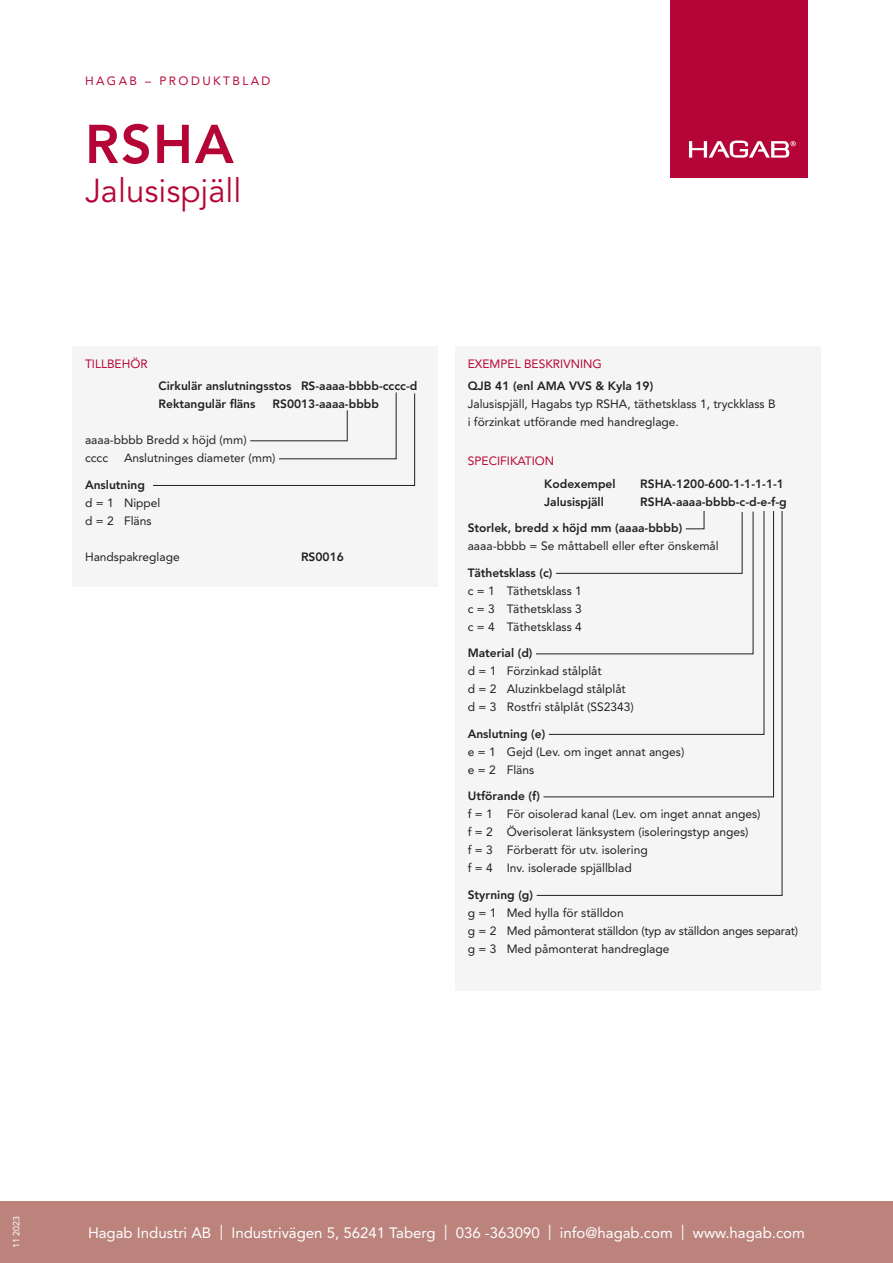
<style>
.page{position:relative;width:893px;height:1263px;background:#fff}
.page>*{position:absolute;margin:0;border:0;box-sizing:border-box;transform-origin:0 0}
.t1{font:800 54px "Avenir LT Std";color:#b50536}
.t2{font:33px "Avenir LT Std";color:#b50536}
.t3{font:15px "Avenir LT Std";color:#fff}
.Datablad_-_brödtext{font:12px "Avenir LT Std";color:#231f20}
.Datablad_-_brödtext-2{font:800 12px "Avenir LT Std";color:#231f20}
.Datablad_-_brödtext_avstånd_efter{font:12px/18px "Avenir LT Std";color:#231f20}
.Datablad_-_brödtext-3{font:12px "Avenir LT Std";letter-spacing:-.02em;color:#231f20}
.Datablad_mellanrubrik_-_liten{font:12px "Avenir LT Std";color:#b50536}
.t4{font:12px "Avenir LT Std";letter-spacing:.2em;color:#b50938}
.t5{font:9px "Avenir LT Std";color:#fff}
</style>
<div class="page">
<div style="left:670px;top:0;width:138px;height:178px;background:#b50536"></div>
<svg style="left:689px;top:141px;width:107px;height:17px"></svg>
<div style="left:0;top:1201px;width:893px;height:62px;background:#bb837c"></div>
<div style="left:455px;top:347px;width:366px;height:644px;background:#f5f5f5"></div>
<div style="left:72px;top:347px;width:366px;height:240px;background:#f5f5f5"></div>
<svg style="left:536px;top:511px;width:247px;height:385px"></svg>
<svg style="left:153px;top:392px;width:262px;height:94px"></svg>
<p class="t4" style="left:85px;top:74px;width:187px">HAGAB – PRODUKTBLAD</p>
<h1 class="t1" style="left:85px;top:112px;width:150px">RSHA</h1>
<h2 class="t2" style="left:85px;top:172px;width:158px">Jalusispjäll</h2>
<p class="Datablad_mellanrubrik_-_liten" style="left:85px;top:357px;width:64px">TILLBEHÖR</p>
<p class="Datablad_-_brödtext-2" style="left:159px;top:379px;width:260px">Cirkulär anslutningsstos RS-aaaa-bbbb-cccc-d</p>
<p class="Datablad_-_brödtext-2" style="left:159px;top:397px;width:98px">Rektangulär fläns</p>
<p class="Datablad_-_brödtext-2" style="left:273px;top:397px;width:108px">RS0013-aaaa-bbbb</p>
<p class="Datablad_-_brödtext" style="left:85px;top:433px;width:163px">aaaa-bbbb Bredd x höjd (mm)</p>
<p class="Datablad_-_brödtext" style="left:85px;top:451px;width:25px">cccc</p>
<p class="Datablad_-_brödtext" style="left:124px;top:451px;width:153px">Anslutninges diameter (mm)</p>
<p class="Datablad_-_brödtext-2" style="left:85px;top:477px;width:62px">Anslutning</p>
<p class="Datablad_-_brödtext" style="left:85px;top:496px;width:77px">d = 1 Nippel</p>
<p class="Datablad_-_brödtext" style="left:85px;top:514px;width:68px">d = 2 Fläns</p>
<p class="Datablad_-_brödtext" style="left:85px;top:550px;width:96px">Handspakreglage</p>
<p class="Datablad_-_brödtext-2" style="left:301px;top:549px;width:44px">RS0016</p>
<p class="Datablad_mellanrubrik_-_liten" style="left:468px;top:357px;width:136px">EXEMPEL BESKRIVNING</p>
<p class="Datablad_-_brödtext-2" style="left:468px;top:379px;width:187px">QJB 41 (enl AMA VVS &amp; Kyla 19)</p>
<p class="Datablad_-_brödtext_avstånd_efter" style="left:468px;top:395px;width:309px">Jalusispjäll, Hagabs typ RSHA, täthetsklass 1, tryckklass B i förzinkat utförande med handreglage.</p>
<p class="Datablad_mellanrubrik_-_liten" style="left:468px;top:454px;width:88px">SPECIFIKATION</p>
<p class="Datablad_-_brödtext-2" style="left:544px;top:476px;width:73px">Kodexempel</p>
<p class="Datablad_-_brödtext-2" style="left:640px;top:476px;width:145px">RSHA-1200-600-1-1-1-1-1</p>
<p class="Datablad_-_brödtext-2" style="left:544px;top:494px;width:61px">Jalusispjäll</p>
<p class="Datablad_-_brödtext-2" style="left:640px;top:494px;width:148px">RSHA-aaaa-bbbb-c-d-e-f-g</p>
<p class="Datablad_-_brödtext-2" style="left:468px;top:521px;width:216px">Storlek, bredd x höjd mm (aaaa-bbbb)</p>
<p class="Datablad_-_brödtext" style="left:468px;top:539px;width:252px">aaaa-bbbb = Se måttabell eller efter önskemål</p>
<p class="Datablad_-_brödtext-2" style="left:468px;top:565px;width:86px">Täthetsklass (c)</p>
<p class="Datablad_-_brödtext" style="left:468px;top:584px;width:116px">c = 1 Täthetsklass 1</p>
<p class="Datablad_-_brödtext" style="left:468px;top:602px;width:116px">c = 3 Täthetsklass 3</p>
<p class="Datablad_-_brödtext" style="left:468px;top:620px;width:116px">c = 4 Täthetsklass 4</p>
<p class="Datablad_-_brödtext-2" style="left:468px;top:646px;width:66px">Material (d)</p>
<p class="Datablad_-_brödtext" style="left:468px;top:664px;width:135px">d = 1 Förzinkad stålplåt</p>
<p class="Datablad_-_brödtext" style="left:468px;top:682px;width:160px">d = 2 Aluzinkbelagd stålplåt</p>
<p class="Datablad_-_brödtext" style="left:468px;top:700px;width:168px">d = 3 Rostfri stålplåt (SS2343)</p>
<p class="Datablad_-_brödtext-2" style="left:468px;top:726px;width:79px">Anslutning (e)</p>
<p class="Datablad_-_brödtext" style="left:468px;top:745px;width:218px">e = 1 Gejd (Lev. om inget annat anges)</p>
<p class="Datablad_-_brödtext" style="left:468px;top:763px;width:68px">e = 2 Fläns</p>
<p class="Datablad_-_brödtext-2" style="left:468px;top:789px;width:74px">Utförande (f)</p>
<p class="Datablad_-_brödtext" style="left:468px;top:807px;width:294px">f = 1 För oisolerad kanal (Lev. om inget annat anges)</p>
<p class="Datablad_-_brödtext" style="left:468px;top:825px;width:282px">f = 2 Överisolerat länksystem (isoleringstyp anges)</p>
<p class="Datablad_-_brödtext" style="left:468px;top:843px;width:181px">f = 3 Förberatt för utv. isolering</p>
<p class="Datablad_-_brödtext" style="left:468px;top:861px;width:165px">f = 4 Inv. isolerade spjällblad</p>
<p class="Datablad_-_brödtext-2" style="left:468px;top:887px;width:67px">Styrning (g)</p>
<p class="Datablad_-_brödtext" style="left:468px;top:906px;width:157px">g = 1 Med hylla för ställdon</p>
<p class="Datablad_-_brödtext-3" style="left:468px;top:924px;width:332px">g = 2 Med påmonterat ställdon (typ av ställdon anges separat)</p>
<p class="Datablad_-_brödtext" style="left:468px;top:942px;width:203px">g = 3 Med påmonterat handreglage</p>
<p class="t5" style="left:11px;top:1248px;width:34px;rotate:-90deg">11 2023</p>
<p class="t3" style="left:88px;top:1224px;width:718px">Hagab Industri AB | Industrivägen 5, 56241 Taberg | 036 -363090 | info@hagab.com | www.hagab.com</p>
</div>
